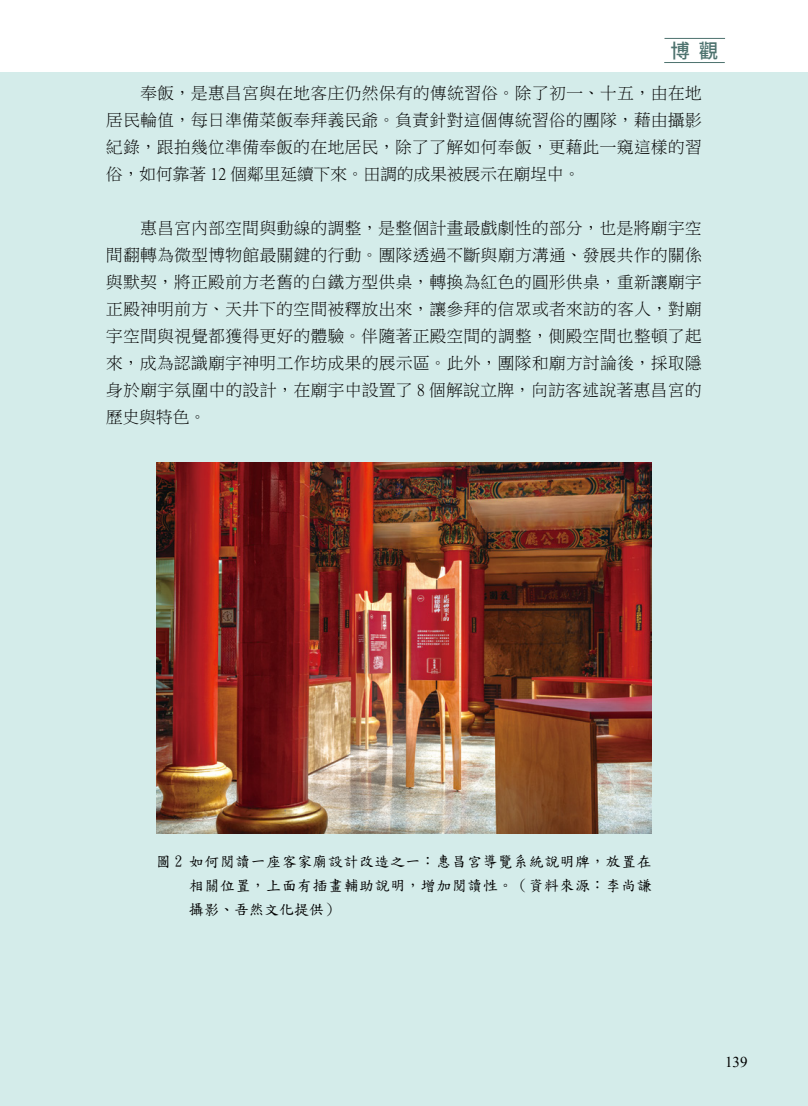
<style>
.page{position:relative;width:808px;height:1106px;background:#fff}
.page>*{position:absolute;margin:0;border:0;box-sizing:border-box;transform-origin:0 0}
.t1{font:500 19.5px "Noto Sans CJ Ktc";color:#4d726e}
.t2{font:16.5px/27px "P Ming Li U";letter-spacing:.035em;color:#000;text-align:justify}
.t3{font:15px/24px "DF Kai Shu SB Estd BF";letter-spacing:.03em;color:#000}
.t4{font:15px "Times New Roman";color:#000}
</style>
<div class="page">
<div style="left:0;top:72px;width:808px;height:1034px;background:#d4ecea"></div>
<hr style="left:664px;top:38px;width:61px;height:1px;background:#4d726e">
<hr style="left:664px;top:62px;width:61px;height:1px;background:#4d726e">
<img style="left:156px;top:462px;width:496px;height:371px">
<p class="t1" style="left:670px;top:40px;width:49px">博 觀</p>
<p class="t2" style="left:106px;top:80px;width:597px;text-indent:34px">奉飯，是惠昌宮與在地客庄仍然保有的傳統習俗。除了初一、十五，由在地居民輪值，每日準備菜飯奉拜義民爺。負責針對這個傳統習俗的團隊，藉由攝影紀錄，跟拍幾位準備奉飯的在地居民，除了了解如何奉飯，更藉此一窺這樣的習俗，如何靠著 12 個鄰里延續下來。田調的成果被展示在廟埕中。</p>
<p class="t2" style="left:106px;top:214px;width:597px;text-indent:34px">惠昌宮內部空間與動線的調整，是整個計畫最戲劇性的部分，也是將廟宇空間翻轉為微型博物館最關鍵的行動。團隊透過不斷與廟方溝通、發展共作的關係與默契，將正殿前方老舊的白鐵方型供桌，轉換為紅色的圓形供桌，重新讓廟宇正殿神明前方、天井下的空間被釋放出來，讓參拜的信眾或者來訪的客人，對廟宇空間與視覺都獲得更好的體驗。伴隨著正殿空間的調整，側殿空間也整頓了起來，成為認識廟宇神明工作坊成果的展示區。此外，團隊和廟方討論後，採取隱身於廟宇氛圍中的設計，在廟宇中設置了 8 個解說立牌，向訪客述說著惠昌宮的歷史與特色。</p>
<p class="t3" style="left:189px;top:849px;width:472px;text-indent:-33px">圖2 如何閱讀一座客家廟設計改造之一：惠昌宮導覽系統說明牌，放置在相關位置，上面有插畫輔助說明，增加閱讀性。（資料來源：李尚謙攝影、吾然文化提供）</p>
<p class="t4" style="left:725px;top:1049px;width:24px">139</p>
</div>
